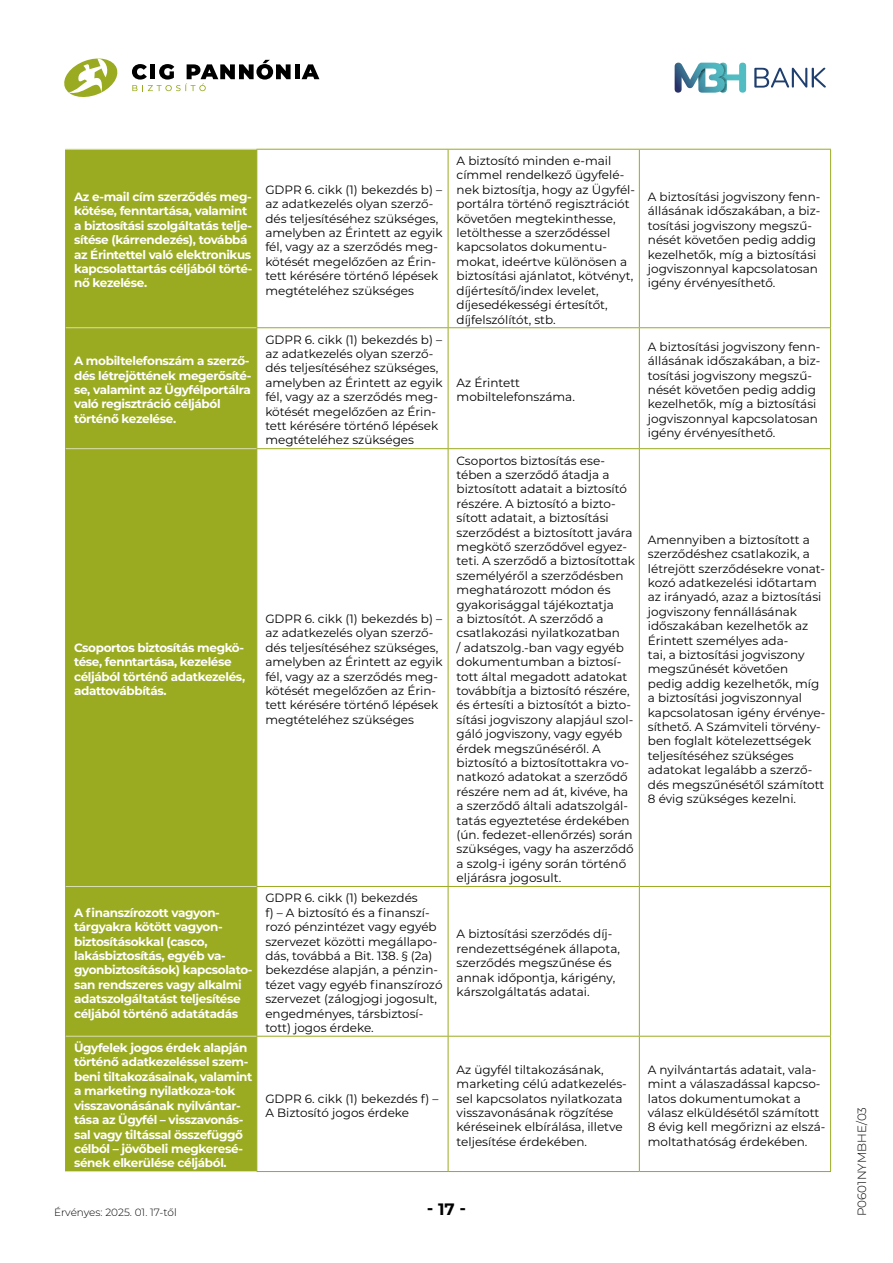
<style>
.page{position:relative;width:893px;height:1263px;background:#fff}
.page>*{position:absolute;margin:0;border:0;box-sizing:border-box;transform-origin:0 0}
.t1{font:700 16.5px "Montserrat";color:#000}
.t2{font:12px/14.4px "Montserrat";color:#000}
.t3{font:700 12px/14.4px "Montserrat";letter-spacing:-.03em;color:#fff}
.t4{font:300 12px "Montserrat";color:#000}
.t5{font:300 10.5px "Montserrat";color:#000}
</style>
<div class="page">
<div style="left:295px;top:64px;width:5px;height:15px;background:#000"></div>
<svg style="left:302px;top:64px;width:17px;height:15px"></svg>
<svg style="left:64px;top:58px;width:54px;height:39px"></svg>
<svg style="left:132px;top:60px;width:159px;height:31px"></svg>
<svg style="left:675px;top:63px;width:71px;height:30px"></svg>
<svg style="left:754px;top:68px;width:72px;height:20px"></svg>
<div style="left:66px;top:150px;width:190px;height:1021px;background:#9aaa21"></div>
<hr style="left:256px;top:149px;width:192px;height:1px;background:#9aaa21">
<hr style="left:256px;top:150px;width:1px;height:177px;background:#9aaa21">
<hr style="left:448px;top:149px;width:191px;height:1px;background:#9aaa21">
<hr style="left:448px;top:150px;width:1px;height:177px;background:#9aaa21">
<hr style="left:639px;top:149px;width:192px;height:1px;background:#9aaa21">
<hr style="left:639px;top:150px;width:1px;height:177px;background:#9aaa21">
<hr style="left:830px;top:150px;width:1px;height:177px;background:#9aaa21">
<hr style="left:256px;top:327px;width:192px;height:1px;background:#9aaa21">
<hr style="left:256px;top:328px;width:1px;height:120px;background:#9aaa21">
<hr style="left:448px;top:327px;width:191px;height:1px;background:#9aaa21">
<hr style="left:448px;top:328px;width:1px;height:120px;background:#9aaa21">
<hr style="left:639px;top:327px;width:192px;height:1px;background:#9aaa21">
<hr style="left:639px;top:328px;width:1px;height:120px;background:#9aaa21">
<hr style="left:830px;top:328px;width:1px;height:120px;background:#9aaa21">
<hr style="left:256px;top:448px;width:192px;height:1px;background:#9aaa21">
<hr style="left:256px;top:449px;width:1px;height:437px;background:#9aaa21">
<hr style="left:448px;top:448px;width:191px;height:1px;background:#9aaa21">
<hr style="left:448px;top:449px;width:1px;height:437px;background:#9aaa21">
<hr style="left:639px;top:448px;width:192px;height:1px;background:#9aaa21">
<hr style="left:639px;top:449px;width:1px;height:437px;background:#9aaa21">
<hr style="left:830px;top:449px;width:1px;height:437px;background:#9aaa21">
<hr style="left:256px;top:886px;width:192px;height:1px;background:#9aaa21">
<hr style="left:256px;top:887px;width:1px;height:149px;background:#9aaa21">
<hr style="left:448px;top:886px;width:191px;height:1px;background:#9aaa21">
<hr style="left:448px;top:887px;width:1px;height:149px;background:#9aaa21">
<hr style="left:639px;top:886px;width:192px;height:1px;background:#9aaa21">
<hr style="left:639px;top:887px;width:1px;height:149px;background:#9aaa21">
<hr style="left:830px;top:887px;width:1px;height:149px;background:#9aaa21">
<hr style="left:256px;top:1036px;width:192px;height:1px;background:#9aaa21">
<hr style="left:256px;top:1036px;width:1px;height:135px;background:#9aaa21">
<hr style="left:448px;top:1036px;width:191px;height:1px;background:#9aaa21">
<hr style="left:448px;top:1036px;width:1px;height:135px;background:#9aaa21">
<hr style="left:639px;top:1036px;width:192px;height:1px;background:#9aaa21">
<hr style="left:639px;top:1036px;width:1px;height:135px;background:#9aaa21">
<hr style="left:830px;top:1036px;width:1px;height:135px;background:#9aaa21">
<hr style="left:256px;top:1171px;width:192px;height:1px;background:#9aaa21">
<hr style="left:448px;top:1171px;width:191px;height:1px;background:#9aaa21">
<hr style="left:639px;top:1171px;width:192px;height:1px;background:#9aaa21">
<hr style="left:65px;top:150px;width:1px;height:178px;background:#9aaa21">
<hr style="left:65px;top:328px;width:1px;height:121px;background:#9aaa21">
<hr style="left:65px;top:449px;width:1px;height:437px;background:#9aaa21">
<hr style="left:65px;top:886px;width:1px;height:150px;background:#9aaa21">
<hr style="left:65px;top:1036px;width:1px;height:135px;background:#9aaa21">
<hr style="left:65px;top:149px;width:191px;height:1px;background:#d9e0b5">
<hr style="left:66px;top:327px;width:190px;height:1px;background:#d9e0b5">
<hr style="left:66px;top:448px;width:190px;height:1px;background:#d9e0b5">
<hr style="left:66px;top:886px;width:190px;height:1px;background:#d9e0b5">
<hr style="left:66px;top:1036px;width:190px;height:1px;background:#d9e0b5">
<hr style="left:65px;top:1171px;width:191px;height:1px;background:#d9e0b5">
<p class="t3" style="left:74px;top:189px;width:180px">Az e-mail cím szerződés meg&shy;kötése, fenntartása, valamint a biztosítási szolgáltatás telje&shy;sítése (kárrendezés), továbbá az Érintettel való elektronikus kapcsolattartás céljából törté&shy;nő kezelése.</p>
<p class="t2" style="left:265px;top:182px;width:179px">GDPR 6. cikk (1) bekezdés b) – az adatkezelés olyan szerző&shy;dés teljesítéséhez szükséges, amelyben az Érintett az egyik fél, vagy az a szerződés meg&shy;kötését megelőzően az Érin&shy;tett kérésére történő lépések megtételéhez szükséges</p>
<p class="t3" style="left:74px;top:353px;width:179px">A mobiltelefonszám a szerző&shy;dés létrejöttének megerősíté&shy;se, valamint az Ügyfélportálra való regisztráció céljából történő kezelése.</p>
<p class="t2" style="left:265px;top:332px;width:179px">GDPR 6. cikk (1) bekezdés b) – az adatkezelés olyan szerző&shy;dés teljesítéséhez szükséges, amelyben az Érintett az egyik fél, vagy az a szerződés meg&shy;kötését megelőzően az Érin&shy;tett kérésére történő lépések megtételéhez szükséges</p>
<p class="t3" style="left:74px;top:640px;width:173px">Csoportos biztosítás megkö&shy;tése, fenntartása, kezelése céljából történő adatkezelés, adattovábbítás.</p>
<p class="t2" style="left:265px;top:611px;width:179px">GDPR 6. cikk (1) bekezdés b) – az adatkezelés olyan szerző&shy;dés teljesítéséhez szükséges, amelyben az Érintett az egyik fél, vagy az a szerződés meg&shy;kötését megelőzően az Érin&shy;tett kérésére történő lépések megtételéhez szükséges</p>
<p class="t3" style="left:74px;top:905px;width:180px">A finanszírozott vagyon&shy;tárgyakra kötött vagyon&shy;biztosításokkal (casco, lakásbiztosítás, egyéb va&shy;gyonbiztosítások) kapcsolato&shy;san rendszeres vagy alkalmi adatszolgáltatást teljesítése céljából történő adatátadás</p>
<p class="t3" style="left:74px;top:1040px;width:180px">Ügyfelek jogos érdek alapján történő adatkezeléssel szem&shy;beni tiltakozásainak, valamint a marketing nyilatkoza-tok visszavonásának nyilvántar&shy;tása az Ügyfél – visszavonás&shy;sal vagy tiltással összefüggő célból – jövőbeli megkeresé&shy;sének elkerülése céljából.</p>
<p class="t2" style="left:265px;top:890px;width:179px">GDPR 6. cikk (1) bekezdés<br>f) – A biztosító és a finanszí&shy;rozó pénzintézet vagy egyéb szervezet közötti megállapo&shy;dás, továbbá a Bit. 138. § (2a) bekezdése alapján, a pénzin&shy;tézet vagy egyéb finanszírozó szervezet (zálogjogi jogosult, engedményes, társbiztosí&shy;tott) jogos érdeke.</p>
<p class="t2" style="left:265px;top:1090px;width:175px">GDPR 6. cikk (1) bekezdés f) –<br>A Biztosító jogos érdeke</p>
<p class="t2" style="left:457px;top:153px;width:180px">A biztosító minden e-mail címmel rendelkező ügyfelé&shy;nek biztosítja, hogy az Ügyfél&shy;portálra történő regisztrációt követően megtekinthesse, letölthesse a szerződéssel kapcsolatos dokumentu&shy;mokat, ideértve különösen a biztosítási ajánlatot, kötvényt, díjértesítő/index levelet, díjesedékességi értesítőt, díjfelszólítót, stb.</p>
<p class="t2" style="left:457px;top:375px;width:120px">Az Érintett mobiltelefonszáma.</p>
<p class="t2" style="left:457px;top:453px;width:180px">Csoportos biztosítás ese&shy;tében a szerződő átadja a biztosított adatait a biztosító részére. A biztosító a bizto&shy;sított adatait, a biztosítási szerződést a biztosított javára megkötő szerződővel egyez&shy;teti. A szerződő a biztosítottak személyéről a szerződésben meghatározott módon és gyakorisággal tájékoztatja<br>a biztosítót. A szerződő a csatlakozási nyilatkozatban<br>/ adatszolg.-ban vagy egyéb dokumentumban a biztosí&shy;tott által megadott adatokat továbbítja a biztosító részére, és értesíti a biztosítót a bizto&shy;sítási jogviszony alapjául szol&shy;gáló jogviszony, vagy egyéb érdek megszűnéséről. A biztosító a biztosítottakra vo&shy;natkozó adatokat a szerződő részére nem ad át, kivéve, ha a szerződő általi adatszolgál&shy;tatás egyeztetése érdekében (ún. fedezet-ellenőrzés) során szükséges, vagy ha aszerződő a szolg-i igény során történő eljárásra jogosult.</p>
<p class="t2" style="left:648px;top:189px;width:174px">A biztosítási jogviszony fenn&shy;állásának időszakában, a biz&shy;tosítási jogviszony megszű&shy;nését követően pedig addig kezelhetők, míg a biztosítási jogviszonnyal kapcsolatosan igény érvényesíthető.</p>
<p class="t2" style="left:648px;top:339px;width:174px">A biztosítási jogviszony fenn&shy;állásának időszakában, a biz&shy;tosítási jogviszony megszű&shy;nését követően pedig addig kezelhetők, míg a biztosítási jogviszonnyal kapcsolatosan igény érvényesíthető.</p>
<p class="t2" style="left:648px;top:532px;width:179px">Amennyiben a biztosított a szerződéshez csatlakozik, a létrejött szerződésekre vonat&shy;kozó adatkezelési időtartam az irányadó, azaz a biztosítási jogviszony fennállásának időszakában kezelhetők az<br>Érintett személyes ada-<br>tai, a biztosítási jogviszony megszűnését követően pedig addig kezelhetők, míg a biztosítási jogviszonnyal kapcsolatosan igény érvénye&shy;síthető. A Számviteli törvény&shy;ben foglalt kötelezettségek teljesítéséhez szükséges adatokat legalább a szerző&shy;dés megszűnésétől számított<br>8 évig szükséges kezelni.</p>
<p class="t2" style="left:457px;top:926px;width:165px">A biztosítási szerződés díj&shy;rendezettségének állapota, szerződés megszűnése és annak időpontja, kárigény, kárszolgáltatás adatai.</p>
<p class="t2" style="left:457px;top:1062px;width:172px">Az ügyfél tiltakozásának, marketing célú adatkezelés&shy;sel kapcsolatos nyilatkozata visszavonásának rögzítése kéréseinek elbírálása, illetve teljesítése érdekében.</p>
<p class="t2" style="left:648px;top:1062px;width:179px">A nyilvántartás adatait, vala&shy;mint a válaszadással kapcso&shy;latos dokumentumokat a válasz elküldésétől számított<br>8 évig kell megőrizni az elszá&shy;moltathatóság érdekében.</p>
<p class="t5" style="left:54px;top:1205px;width:124px">Érvényes: 2025. 01. 17-től</p>
<h1 class="t1" style="left:427px;top:1197px;width:41px">- 17 -</h1>
<p class="t4" style="left:854px;top:1216px;width:111px;rotate:-90deg">P0601NYMBHE/03</p>
</div>
